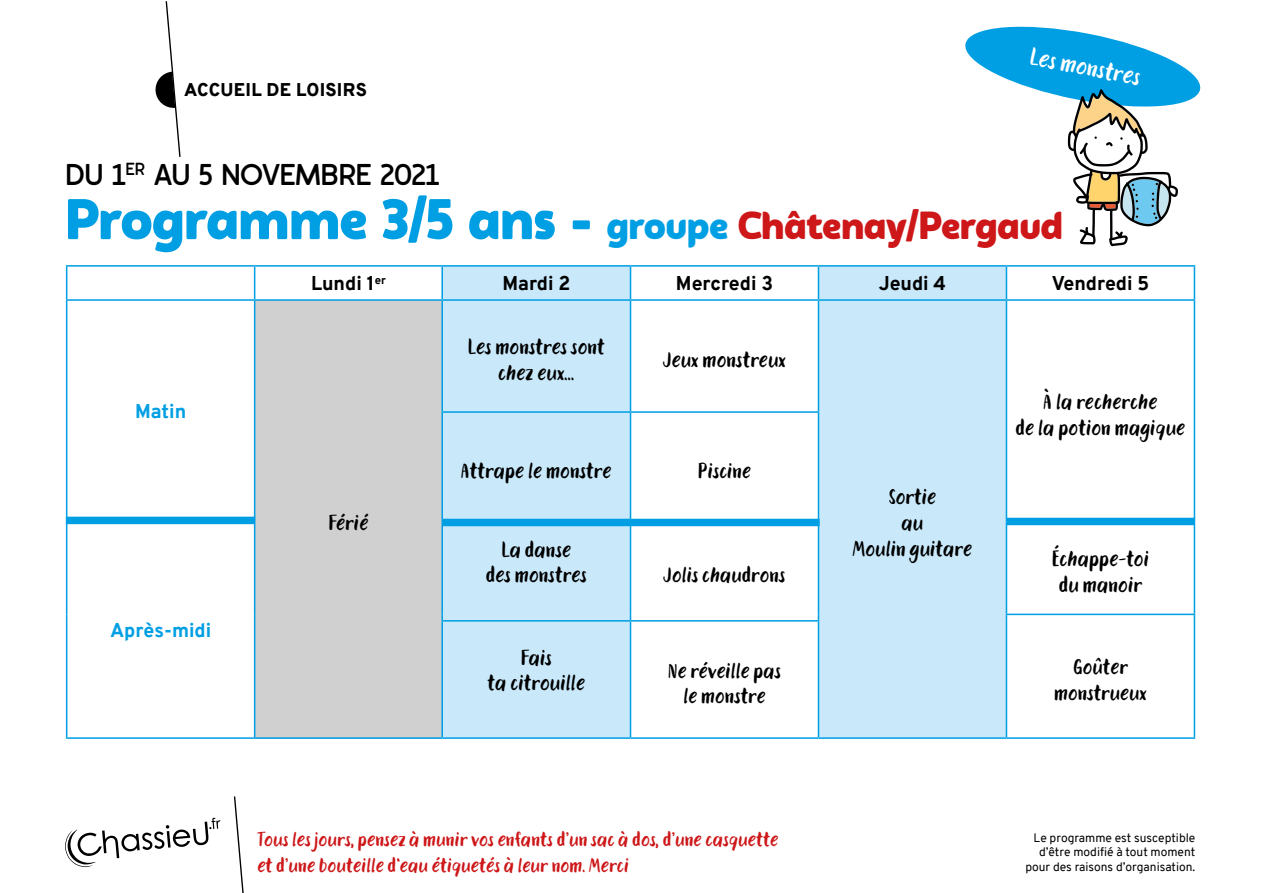
<style>
.page{position:relative;width:1263px;height:893px;background:#fff}
.page>*{position:absolute;margin:0;border:0;box-sizing:border-box;transform-origin:0 0}
.t1{font:900 57px "Auro";letter-spacing:-.005em;color:#009fe3}
.t2{font:500 30px "Auro";letter-spacing:-.005em;color:#000}
.t3{font:24px "TT Rabbits Dummy";color:#fff}
.t4{font:21.3px/26px "TT Rabbits Dummy";color:#000;text-align:center}
.t5{font:21px/25.5px "TT Rabbits Dummy";color:#000;text-align:center}
.t6{font:19.5px/25.5px "TT Rabbits Dummy";color:#cd1719}
.t7{font:800 19.5px "Overpass";color:#000}
.t8{font:800 19.5px "Overpass";color:#009fe3}
.t9{font:900 18px "Overpass";letter-spacing:.01em;color:#000}
.t10{font:12px/14.4px "Overpass";color:#000;text-align:right}
.s1{font-size:39px}
.s2{font-size:39px;color:#cd1719}
</style>
<div class="page">
<svg style="left:155px;top:1px;width:26px;height:156px"></svg>
<svg style="left:65px;top:818px;width:156px;height:49px"></svg>
<svg style="left:233px;top:796px;width:11px;height:97px"></svg>
<svg style="left:443px;top:267px;width:563px;height:470px;fill:#c9e9fb"></svg>
<div style="left:255px;top:300px;width:187px;height:438px;background:#d0d0d0"></div>
<svg style="left:1007px;top:301px;width:187px;height:436px"></svg>
<hr style="left:66px;top:301px;width:1px;height:111px;background:#009fe3">
<hr style="left:66px;top:412px;width:1px;height:109px;background:#009fe3">
<hr style="left:254px;top:267px;width:1px;height:32px;background:#009fe3">
<hr style="left:254px;top:301px;width:1px;height:111px;background:#009fe3">
<hr style="left:254px;top:412px;width:1px;height:109px;background:#009fe3">
<hr style="left:441px;top:267px;width:2px;height:32px;background:#009fe3">
<hr style="left:441px;top:301px;width:2px;height:110px;background:#009fe3">
<hr style="left:441px;top:413px;width:2px;height:108px;background:#009fe3">
<hr style="left:441px;top:523px;width:2px;height:91px;background:#009fe3">
<svg style="left:441px;top:614px;width:2px;height:6px"></svg>
<hr style="left:441px;top:622px;width:2px;height:115px;background:#009fe3">
<hr style="left:630px;top:267px;width:1px;height:32px;background:#009fe3">
<hr style="left:630px;top:301px;width:1px;height:110px;background:#009fe3">
<hr style="left:630px;top:413px;width:1px;height:108px;background:#009fe3">
<hr style="left:630px;top:523px;width:1px;height:91px;background:#009fe3">
<hr style="left:630px;top:622px;width:1px;height:115px;background:#009fe3">
<hr style="left:818px;top:267px;width:1px;height:32px;background:#009fe3">
<hr style="left:818px;top:301px;width:1px;height:110px;background:#009fe3">
<hr style="left:818px;top:413px;width:1px;height:108px;background:#009fe3">
<hr style="left:818px;top:523px;width:1px;height:91px;background:#009fe3">
<hr style="left:818px;top:622px;width:1px;height:115px;background:#009fe3">
<hr style="left:1006px;top:267px;width:1px;height:32px;background:#009fe3">
<hr style="left:1006px;top:301px;width:1px;height:111px;background:#009fe3">
<hr style="left:1194px;top:301px;width:1px;height:111px;background:#009fe3">
<hr style="left:1006px;top:412px;width:1px;height:109px;background:#009fe3">
<hr style="left:1194px;top:412px;width:1px;height:109px;background:#009fe3">
<hr style="left:1006px;top:523px;width:1px;height:91px;background:#009fe3">
<hr style="left:1006px;top:621px;width:1px;height:116px;background:#009fe3">
<hr style="left:66px;top:265px;width:189px;height:2px;background:#009fe3">
<hr style="left:66px;top:267px;width:1px;height:32px;background:#009fe3">
<hr style="left:255px;top:265px;width:187px;height:2px;background:#009fe3">
<hr style="left:442px;top:265px;width:188px;height:2px;background:#009fe3">
<hr style="left:630px;top:265px;width:188px;height:2px;background:#009fe3">
<hr style="left:818px;top:265px;width:188px;height:2px;background:#009fe3">
<hr style="left:1006px;top:265px;width:189px;height:2px;background:#009fe3">
<hr style="left:1194px;top:267px;width:1px;height:32px;background:#009fe3">
<hr style="left:66px;top:299px;width:189px;height:2px;background:#009fe3">
<hr style="left:255px;top:299px;width:187px;height:2px;background:#009fe3">
<hr style="left:442px;top:299px;width:188px;height:2px;background:#009fe3">
<hr style="left:630px;top:299px;width:188px;height:2px;background:#009fe3">
<hr style="left:818px;top:299px;width:188px;height:2px;background:#009fe3">
<hr style="left:1006px;top:299px;width:189px;height:2px;background:#009fe3">
<hr style="left:1006px;top:614px;width:189px;height:1px;background:#009fe3">
<hr style="left:441px;top:620px;width:189px;height:2px;background:#009fe3">
<hr style="left:630px;top:620px;width:189px;height:2px;background:#009fe3">
<hr style="left:255px;top:737px;width:187px;height:2px;background:#009fe3">
<hr style="left:442px;top:737px;width:188px;height:2px;background:#009fe3">
<hr style="left:630px;top:737px;width:188px;height:2px;background:#009fe3">
<hr style="left:818px;top:737px;width:188px;height:2px;background:#009fe3">
<hr style="left:1006px;top:737px;width:189px;height:2px;background:#009fe3">
<hr style="left:441px;top:411px;width:189px;height:2px;background:#009fe3">
<hr style="left:630px;top:411px;width:189px;height:2px;background:#009fe3">
<hr style="left:441px;top:521px;width:189px;height:2px;background:#009fe3">
<hr style="left:1006px;top:521px;width:189px;height:2px;background:#009fe3">
<hr style="left:1194px;top:523px;width:1px;height:91px;background:#009fe3">
<hr style="left:1194px;top:621px;width:1px;height:116px;background:#009fe3">
<hr style="left:66px;top:523px;width:1px;height:91px;background:#009fe3">
<hr style="left:254px;top:523px;width:1px;height:91px;background:#009fe3">
<hr style="left:66px;top:621px;width:1px;height:116px;background:#009fe3">
<hr style="left:254px;top:621px;width:1px;height:116px;background:#009fe3">
<hr style="left:66px;top:737px;width:189px;height:2px;background:#009fe3">
<div style="left:66px;top:517px;width:189px;height:7px;background:#009fe3"></div>
<div style="left:442px;top:519px;width:378px;height:7px;background:#009fe3"></div>
<svg style="left:965px;top:26px;width:236px;height:220px"></svg>
<div style="left:1007px;top:518px;width:188px;height:7px;background:#009fe3"></div>
<p class="t9" style="left:184px;top:76px;width:184px">ACCUEIL DE LOISIRS</p>
<p class="t3" style="left:1033px;top:40px;width:114px;rotate:11deg">Les monstres</p>
<h2 class="t2" style="left:66px;top:156px;width:375px">DU 1<sup>ER</sup> AU 5 NOVEMBRE 2021</h2>
<h1 class="t1" style="left:66px;top:184px;width:998px">Programme 3/5 ans - <span class="s1">groupe</span> <span class="s2">Châtenay/Pergaud</span></h1>
<p class="t7" style="left:311px;top:270px;width:76px">Lundi 1<sup>er</sup></p>
<p class="t7" style="left:502px;top:270px;width:69px">Mardi 2</p>
<p class="t7" style="left:676px;top:270px;width:99px">Mercredi 3</p>
<p class="t7" style="left:879px;top:270px;width:69px">Jeudi 4</p>
<p class="t7" style="left:1052px;top:270px;width:99px">Vendredi 5</p>
<p class="t8" style="left:135px;top:398px;width:53px">Matin</p>
<p class="t8" style="left:110px;top:617px;width:103px">Après-midi</p>
<p class="t4" style="left:328px;top:510px;width:41px">Férié</p>
<p class="t4" style="left:468px;top:334px;width:139px">Les monstres sont chez eux…</p>
<p class="t4" style="left:663px;top:347px;width:124px">Jeux monstreux</p>
<p class="t4" style="left:461px;top:458px;width:152px">Attrape le monstre</p>
<p class="t5" style="left:698px;top:458px;width:55px">Piscine</p>
<p class="t4" style="left:486px;top:536px;width:102px">La danse<br>des monstres</p>
<p class="t4" style="left:488px;top:644px;width:99px">Fais<br>ta citrouille</p>
<p class="t5" style="left:663px;top:562px;width:123px">Jolis chaudrons</p>
<p class="t5" style="left:668px;top:657px;width:115px">Ne réveille pas le monstre</p>
<p class="t6" style="left:257px;top:827px;width:523px">Tous les jours, pensez à munir vos enfants d’un sac à dos, d’une casquette et d’une bouteille d'eau étiquetés à leur nom. Merci</p>
<p class="t4" style="left:853px;top:484px;width:121px">Sortie<br>au<br>Moulin guitare</p>
<p class="t4" style="left:1016px;top:389px;width:171px">À la recherche<br>de la potion magique</p>
<p class="t4" style="left:1052px;top:546px;width:99px">Échappe-toi du manoir</p>
<p class="t5" style="left:1054px;top:654px;width:94px">Goûter monstrueux</p>
<p class="t10" style="left:1025px;top:831px;width:171px">Le programme est susceptible d’être modifié à tout moment pour des raisons d’organisation.</p>
</div>
